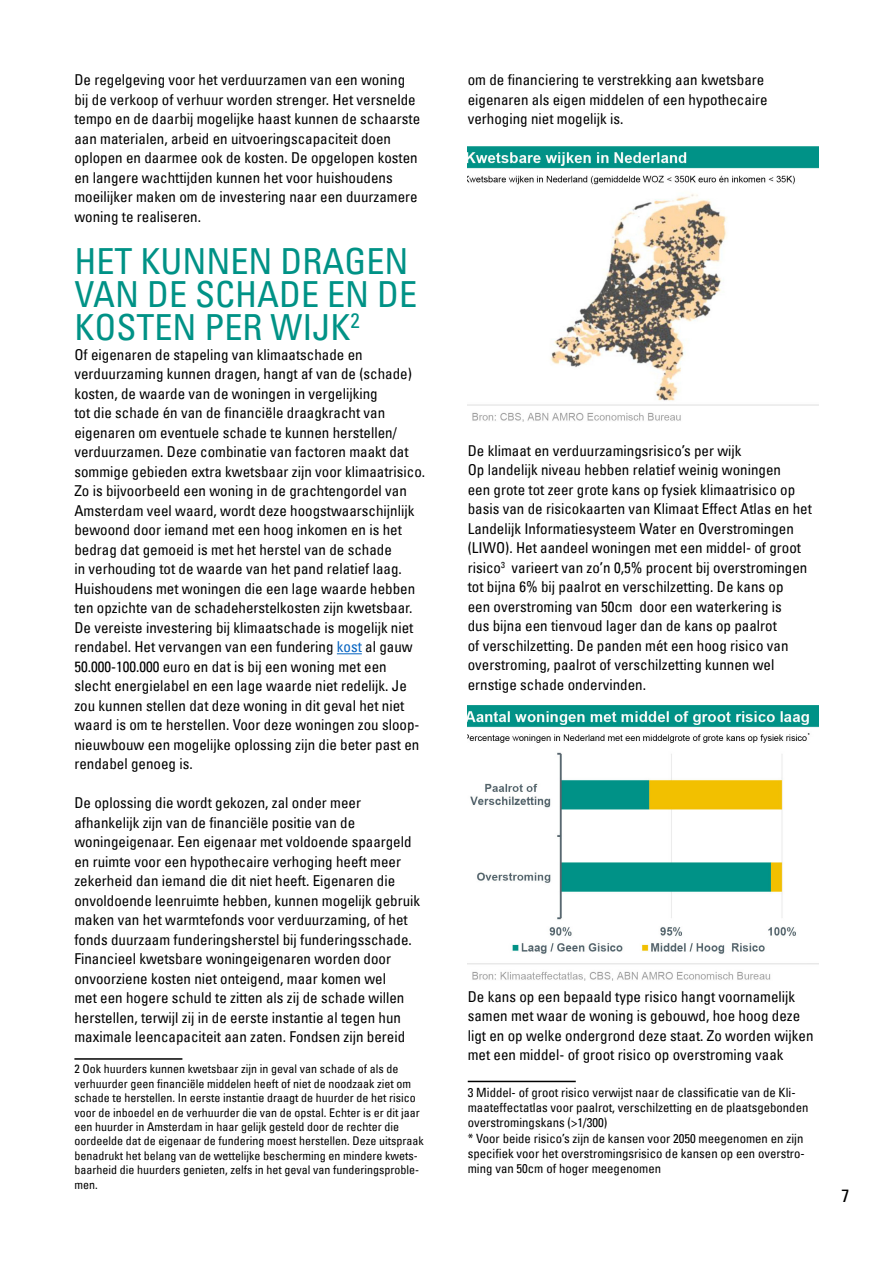
<style>
.page{position:relative;width:893px;height:1263px;background:#fff}
.page>*{position:absolute;margin:0;border:0;box-sizing:border-box;transform-origin:0 0}
.t1{font:condensed 36px/33px "Univers LT";color:#009286}
.t2{font:condensed 18px "Univers LT";color:#000}
.t3{font:condensed 15px/19.5px "Univers LT";color:#000}
.t4{font:condensed 12.75px/15.3px "Univers LT";color:#000}
.t5{font:condensed 12px/14.4px "Univers LT";color:#000}
.s1{color:#0563c1}
</style>
<div class="page">
<svg style="left:337px;top:653px;width:25px;height:1px"></svg>
<hr style="left:74px;top:1058px;width:108px;height:2px;background:#000">
<hr style="left:468px;top:1081px;width:108px;height:1px;background:#000">
<img style="left:468px;top:147px;width:351px;height:274px">
<img style="left:468px;top:706px;width:351px;height:274px">
<p class="t3" style="left:74px;top:70px;width:347px">De regelgeving voor het verduurzamen van een woning bij de verkoop of verhuur worden strenger. Het versnelde tempo en de daarbij mogelijke haast kunnen de schaarste aan materialen, arbeid en uitvoeringscapaciteit doen oplopen en daarmee ook de kosten. De opgelopen kosten en langere wachttijden kunnen het voor huishoudens moeilijker maken om de investering naar een duurzamere woning te realiseren.</p>
<h1 class="t1" style="left:74px;top:244px;width:344px">HET KUNNEN DRAGEN<br>VAN DE SCHADE EN DE<br>KOSTEN PER WIJK<sup>2</sup></h1>
<p class="t3" style="left:74px;top:344px;width:352px">Of eigenaren de stapeling van klimaatschade en verduurzaming kunnen dragen, hangt af van de (schade) kosten, de waarde van de woningen in vergelijking<br>tot die schade én van de financiële draagkracht van eigenaren om eventuele schade te kunnen herstellen/ verduurzamen. Deze combinatie van factoren maakt dat sommige gebieden extra kwetsbaar zijn voor klimaatrisico.<br>Zo is bijvoorbeeld een woning in de grachtengordel van Amsterdam veel waard, wordt deze hoogstwaarschijnlijk bewoond door iemand met een hoog inkomen en is het bedrag dat gemoeid is met het herstel van de schade<br>in verhouding tot de waarde van het pand relatief laag.<br>Huishoudens met woningen die een lage waarde hebben ten opzichte van de schadeherstelkosten zijn kwetsbaar.<br>De vereiste investering bij klimaatschade is mogelijk niet rendabel. Het vervangen van een fundering <span class="s1">kost</span> al gauw 50.000-100.000 euro en dat is bij een woning met een slecht energielabel en een lage waarde niet redelijk. Je zou kunnen stellen dat deze woning in dit geval het niet waard is om te herstellen. Voor deze woningen zou sloop&shy;nieuwbouw een mogelijke oplossing zijn die beter past en rendabel genoeg is.</p>
<p class="t3" style="left:74px;top:793px;width:347px">De oplossing die wordt gekozen, zal onder meer afhankelijk zijn van de financiële positie van de woningeigenaar. Een eigenaar met voldoende spaargeld en ruimte voor een hypothecaire verhoging heeft meer zekerheid dan iemand die dit niet heeft. Eigenaren die onvoldoende leenruimte hebben, kunnen mogelijk gebruik maken van het warmtefonds voor verduurzaming, of het fonds duurzaam funderingsherstel bij funderingsschade.<br>Financieel kwetsbare woningeigenaren worden door onvoorziene kosten niet onteigend, maar komen wel<br>met een hogere schuld te zitten als zij de schade willen herstellen, terwijl zij in de eerste instantie al tegen hun maximale leencapaciteit aan zaten. Fondsen zijn bereid</p>
<p class="t5" style="left:74px;top:1062px;width:351px">2 Ook huurders kunnen kwetsbaar zijn in geval van schade of als de verhuurder geen financiële middelen heeft of niet de noodzaak ziet om schade te herstellen. In eerste instantie draagt de huurder de het risico voor de inboedel en de verhuurder die van de opstal. Echter is er dit jaar een huurder in Amsterdam in haar gelijk gesteld door de rechter die oordeelde dat de eigenaar de fundering moest herstellen. Deze uitspraak benadrukt het belang van de wettelijke bescherming en mindere kwets&shy;baarheid die huurders genieten, zelfs in het geval van funderingsproble&shy;men.</p>
<p class="t3" style="left:468px;top:70px;width:301px">om de financiering te verstrekking aan kwetsbare eigenaren als eigen middelen of een hypothecaire verhoging niet mogelijk is.</p>
<p class="t3" style="left:468px;top:440px;width:346px">De klimaat en verduurzamingsrisico’s per wijk<br>Op landelijk niveau hebben relatief weinig woningen<br>een grote tot zeer grote kans op fysiek klimaatrisico op basis van de risicokaarten van Klimaat Effect Atlas en het Landelijk Informatiesysteem Water en Overstromingen (LIWO). Het aandeel woningen met een middel- of groot risico<sup>3</sup> varieert van zo’n 0,5% procent bij overstromingen tot bijna 6% bij paalrot en verschilzetting. De kans op<br>een overstroming van 50cm door een waterkering is<br>dus bijna een tienvoud lager dan de kans op paalrot<br>of verschilzetting. De panden mét een hoog risico van overstroming, paalrot of verschilzetting kunnen wel ernstige schade ondervinden.</p>
<p class="t3" style="left:468px;top:986px;width:347px">De kans op een bepaald type risico hangt voornamelijk samen met waar de woning is gebouwd, hoe hoog deze ligt en op welke ondergrond deze staat. Zo worden wijken met een middel- of groot risico op overstroming vaak</p>
<p class="t4" style="left:468px;top:1084px;width:342px">3 Middel- of groot risico verwijst naar de classificatie van de Kli&shy;maateffectatlas voor paalrot, verschilzetting en de plaatsgebonden overstromingskans (&gt;1/300)<br>* Voor beide risico’s zijn de kansen voor 2050 meegenomen en zijn specifiek voor het overstromingsrisico de kansen op een overstro&shy;ming van 50cm of hoger meegenomen</p>
<p class="t2" style="left:842px;top:1184px;width:9px">7</p>
</div>
